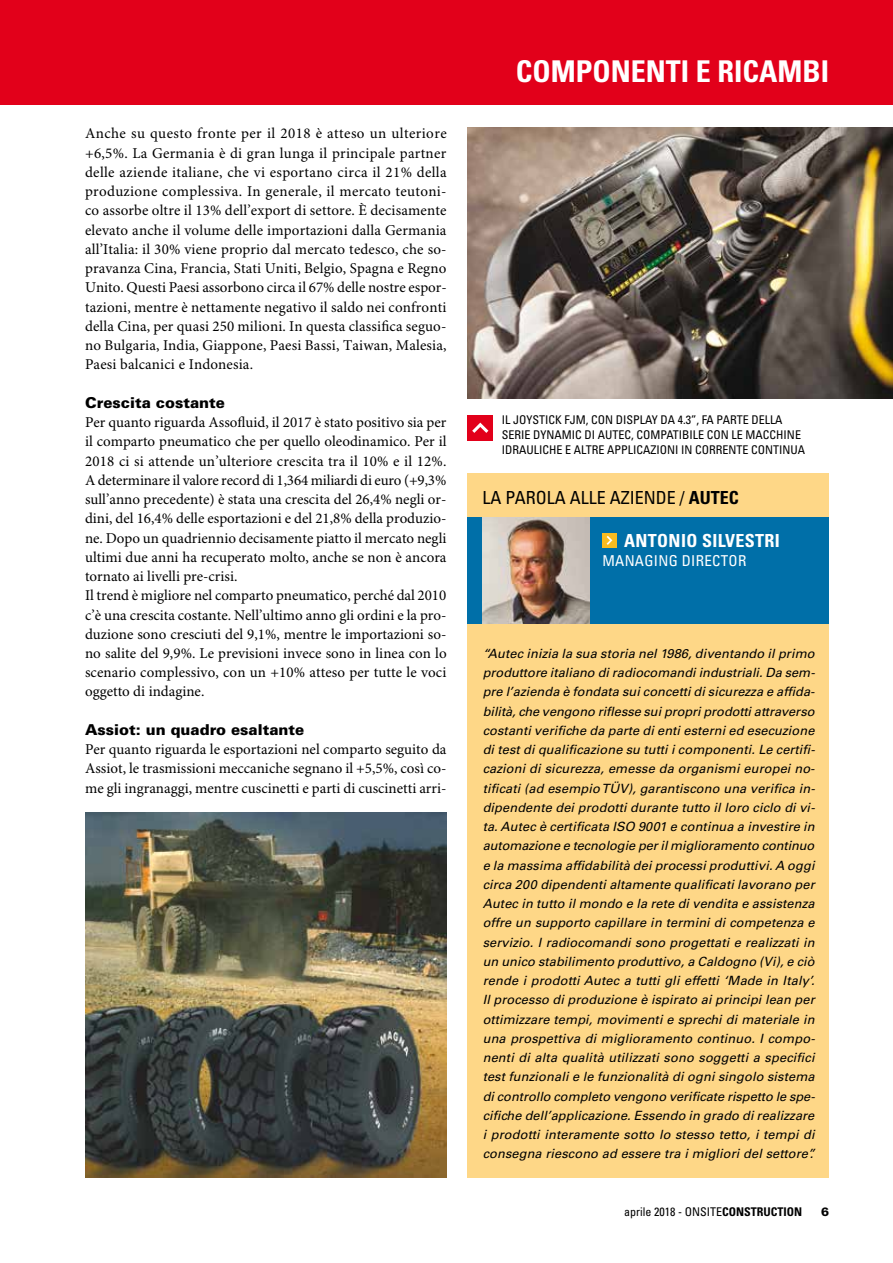
<style>
.page{position:relative;width:893px;height:1263px;background:#fff}
.page>*{position:absolute;margin:0;border:0;box-sizing:border-box;transform-origin:0 0}
.t1{font:700 condensed 30px "Univers LT Std";color:#fff}
.t2{font:condensed 18px "Univers LT Std";color:#000}
.t3{font:700 condensed 18px "Univers LT Std";letter-spacing:.02em;color:#fff}
.t4{font:15px/19.2px "Minion Pro";color:#000;text-align:justify}
.t5{font:900 15px "Univers LT Std";color:#000}
.t6{font:condensed 15px "Univers LT Std";letter-spacing:.02em;color:#fff}
.t7{font:italic 12.75px/19.2px "Univers LT Std";letter-spacing:.01em;color:#000;text-align:justify}
.t8{font:condensed 12px/15px "Univers LT Std";color:#000}
.t9{font:900 12px "Univers LT Std";color:#000}
.s1{font-weight:700}
</style>
<div class="page">
<div style="left:0;top:0;width:893px;height:105px;background:#e2001a"></div>
<div style="left:468px;top:473px;width:361px;height:705px;background:#fed787"></div>
<div style="left:468px;top:517px;width:361px;height:106px;background:#006fa8"></div>
<img style="left:483px;top:517px;width:106px;height:106px">
<div style="left:602px;top:533px;width:15px;height:14px;background:#fabc20"></div>
<svg style="left:607px;top:536px;width:5px;height:9px"></svg>
<img style="left:468px;top:128px;width:425px;height:270px">
<div style="left:468px;top:415px;width:25px;height:25px;background:#e2001a"></div>
<svg style="left:472px;top:423px;width:16px;height:10px"></svg>
<img style="left:85px;top:812px;width:361px;height:366px">
<p class="t4" style="left:85px;top:125px;width:363px">Anche su questo fronte per il 2018 è atteso un ulteriore +6,5%. La Germania è di gran lunga il principale partner delle aziende italiane, che vi esportano circa il 21% della produzione complessiva. In generale, il mercato teutoni&shy;co assorbe oltre il 13% dell’export di settore. È decisamente elevato anche il volume delle importazioni dalla Germania all’Italia: il 30% viene proprio dal mercato tedesco, che so&shy;pravanza Cina, Francia, Stati Uniti, Belgio, Spagna e Regno Unito. Questi Paesi assorbono circa il 67% delle nostre espor&shy;tazioni, mentre è nettamente negativo il saldo nei confronti della Cina, per quasi 250 milioni. In questa classifica seguo&shy;no Bulgaria, India, Giappone, Paesi Bassi, Taiwan, Malesia, Paesi balcanici e Indonesia.</p>
<p class="t5" style="left:85px;top:393px;width:141px">Crescita costante</p>
<p class="t4" style="left:85px;top:413px;width:363px;text-align:left">Per quanto riguarda Assofluid, il 2017 è stato positivo sia per il comparto pneumatico che per quello oleodinamico. Per il 2018 ci si attende un’ulteriore crescita tra il 10% e il 12%.<br>A determinare il valore record di 1,364 miliardi di euro (+9,3% sull’anno precedente) è stata una crescita del 26,4% negli or&shy;dini, del 16,4% delle esportazioni e del 21,8% della produzio&shy;ne. Dopo un quadriennio decisamente piatto il mercato negli ultimi due anni ha recuperato molto, anche se non è ancora tornato ai livelli pre-crisi.<br>Il trend è migliore nel comparto pneumatico, perché dal 2010 c’è una crescita costante. Nell’ultimo anno gli ordini e la pro&shy;duzione sono cresciuti del 9,1%, mentre le importazioni so&shy;no salite del 9,9%. Le previsioni invece sono in linea con lo scenario complessivo, con un +10% atteso per tutte le voci oggetto di indagine.</p>
<p class="t5" style="left:85px;top:720px;width:221px">Assiot: un quadro esaltante</p>
<p class="t4" style="left:85px;top:740px;width:363px">Per quanto riguarda le esportazioni nel comparto seguito da Assiot, le trasmissioni meccaniche segnano il +5,5%, così co&shy;me gli ingranaggi, mentre cuscinetti e parti di cuscinetti arri-</p>
<h1 class="t1" style="left:516px;top:53px;width:315px">COMPONENTI E RICAMBI</h1>
<p class="t8" style="left:502px;top:412px;width:305px">IL JOYSTICK FJM, CON DISPLAY DA 4.3”, FA PARTE DELLA<br>SERIE DYNAMIC DI AUTEC, COMPATIBILE CON LE MACCHINE<br>IDRAULICHE E ALTRE APPLICAZIONI IN CORRENTE CONTINUA</p>
<p class="t2" style="left:483px;top:486px;width:258px">LA PAROLA ALLE AZIENDE / <span class="s1">AUTEC</span></p>
<p class="t3" style="left:624px;top:529px;width:157px">ANTONIO SILVESTRI</p>
<p class="t6" style="left:602px;top:551px;width:145px">MANAGING DIRECTOR</p>
<p class="t7" style="left:483px;top:644px;width:334px">“Autec inizia la sua storia nel 1986, diventando il primo produttore italiano di radiocomandi industriali. Da sem&shy;pre l’azienda è fondata sui concetti di sicurezza e affida&shy;bilità, che vengono riflesse sui propri prodotti attraverso costanti verifiche da parte di enti esterni ed esecuzione di test di qualificazione su tutti i componenti. Le certifi&shy;cazioni di sicurezza, emesse da organismi europei no&shy;tificati (ad esempio TÜV), garantiscono una verifica in&shy;dipendente dei prodotti durante tutto il loro ciclo di vi&shy;ta. Autec è certificata ISO 9001 e continua a investire in automazione e tecnologie per il miglioramento continuo e la massima affidabilità dei processi produttivi. A oggi circa 200 dipendenti altamente qualificati lavorano per Autec in tutto il mondo e la rete di vendita e assistenza offre un supporto capillare in termini di competenza e servizio. I radiocomandi sono progettati e realizzati in un unico stabilimento produttivo, a Caldogno (Vi), e ciò rende i prodotti Autec a tutti gli effetti ‘Made in Italy’.<br>Il processo di produzione è ispirato ai principi lean per ottimizzare tempi, movimenti e sprechi di materiale in una prospettiva di miglioramento continuo. I compo&shy;nenti di alta qualità utilizzati sono soggetti a specifici test funzionali e le funzionalità di ogni singolo sistema di controllo completo vengono verificate rispetto le spe&shy;cifiche dell’applicazione. Essendo in grado di realizzare i prodotti interamente sotto lo stesso tetto, i tempi di consegna riescono ad essere tra i migliori del settore”.</p>
<p class="t8" style="left:624px;top:1204px;width:179px">aprile 2018 - ONSITE<span class="s1">CONSTRUCTION</span></p>
<p class="t9" style="left:821px;top:1204px;width:10px">6</p>
</div>
